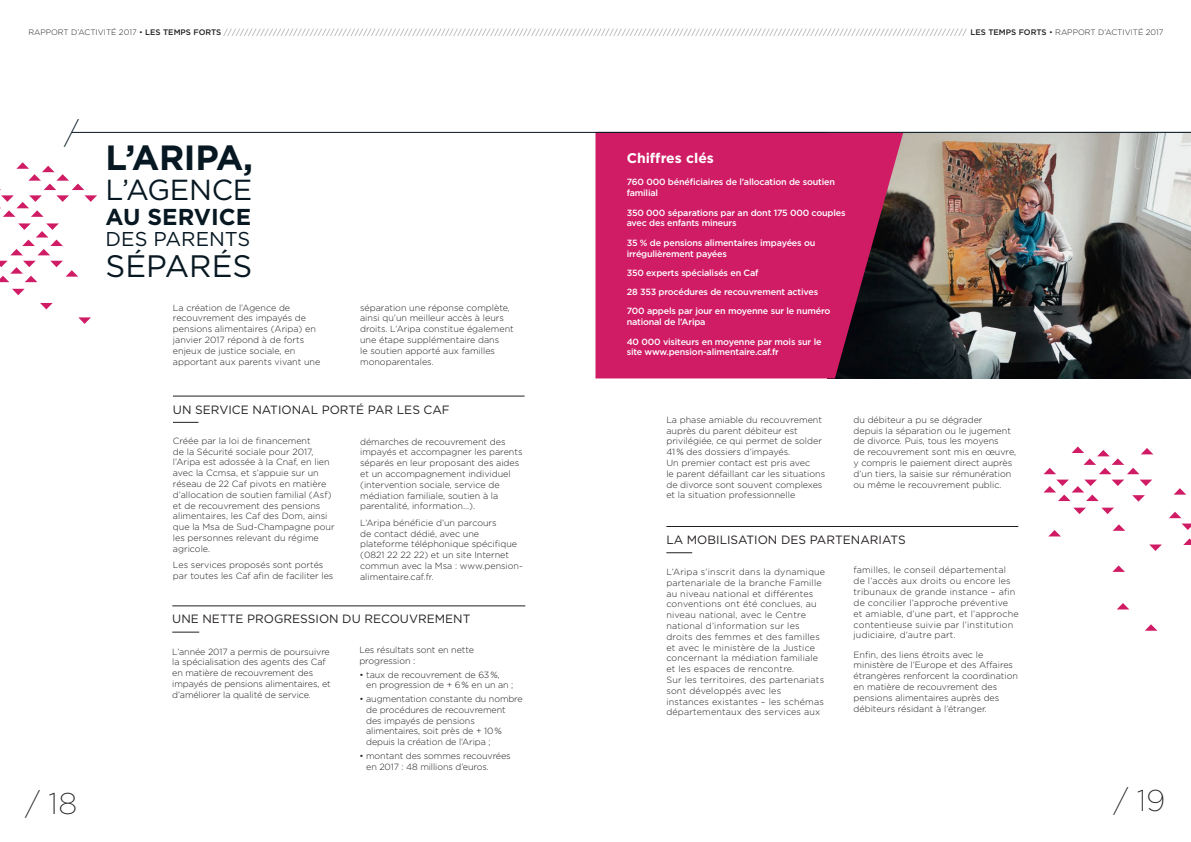
<style>
.page{position:relative;width:1191px;height:842px;background:#fff}
.page>*{position:absolute;margin:0;border:0;box-sizing:border-box;transform-origin:0 0}
.t1{font:700 35px "Gotham";letter-spacing:-.01em;color:#071822}
.t2{font:31px "Gotham";color:#071822}
.t3{font:200 30px "Gotham";color:#231f20}
.t4{font:200 30px "Gotham";color:#071822}
.t5{font:29px "Gotham";letter-spacing:-.01em;color:#071822}
.t6{font:700 23px "Gotham";color:#071822}
.t7{font:20px "Gotham";color:#071822}
.t8{font:700 14px "Gotham";color:#fff}
.t9{font:12px "Gotham";color:#231f20}
.t10{font:300 9px/10.8px "Gotham";color:#231f20}
.t11{font:300 9px/10.8px "Gotham";letter-spacing:.02em;color:#231f20}
.t12{font:500 9px/10.8px "Gotham";letter-spacing:-.02em;color:#fff}
.t13{font:200 8px "Gotham";color:#231f20}
.s1{font-weight:300}
.s2{font-weight:500}
</style>
<div class="page">
<svg style="left:1112px;top:524px;width:13px;height:7px"></svg>
<svg style="left:1183px;top:538px;width:8px;height:7px"></svg>
<svg style="left:1112px;top:565px;width:13px;height:7px"></svg>
<svg style="left:1049px;top:530px;width:12px;height:6px"></svg>
<svg style="left:1132px;top:495px;width:12px;height:7px"></svg>
<svg style="left:1169px;top:512px;width:22px;height:18px"></svg>
<svg style="left:1149px;top:544px;width:12px;height:7px"></svg>
<svg style="left:1173px;top:488px;width:13px;height:7px"></svg>
<svg style="left:1117px;top:603px;width:12px;height:6px"></svg>
<svg style="left:1145px;top:624px;width:12px;height:7px"></svg>
<hr style="left:666px;top:526px;width:352px;height:1px;background:#231f20">
<svg style="left:666px;top:552px;width:26px;height:1px"></svg>
<svg style="left:1043px;top:480px;width:55px;height:21px"></svg>
<svg style="left:1044px;top:468px;width:12px;height:6px"></svg>
<svg style="left:1112px;top:480px;width:12px;height:6px"></svg>
<svg style="left:1140px;top:480px;width:12px;height:6px"></svg>
<svg style="left:1073px;top:508px;width:13px;height:6px"></svg>
<svg style="left:1102px;top:508px;width:12px;height:6px"></svg>
<svg style="left:1071px;top:446px;width:82px;height:28px"></svg>
<img style="left:903px;top:133px;width:288px;height:245px">
<svg style="left:595px;top:133px;width:308px;height:245px;fill:#d01b65"></svg>
<hr style="left:172px;top:605px;width:353px;height:1px;background:#231f20">
<svg style="left:172px;top:632px;width:27px;height:1px"></svg>
<hr style="left:173px;top:396px;width:351px;height:1px;background:#231f20">
<svg style="left:173px;top:422px;width:25px;height:1px"></svg>
<hr style="left:72px;top:132px;width:1119px;height:1px;background:#071822">
<svg style="left:0;top:162px;width:97px;height:55px"></svg>
<svg style="left:0;top:261px;width:37px;height:21px"></svg>
<svg style="left:78px;top:317px;width:13px;height:7px"></svg>
<svg style="left:50px;top:261px;width:28px;height:16px"></svg>
<svg style="left:12px;top:289px;width:13px;height:6px"></svg>
<svg style="left:40px;top:303px;width:13px;height:6px"></svg>
<svg style="left:10px;top:223px;width:53px;height:32px"></svg>
<p class="t13" style="left:28px;top:27px;width:1136px"><span class="s1">RAPPORT D’ACTIVITÉ 2017 •</span> <span class="s2">LES TEMPS FORTS</span> ///////////////////////////////////////////////////////////////////////////////////////////////////////////////////////////////////////////////////////////////////////////////////// <span class="s2">LES TEMPS FORTS</span> <span class="s1">• RAPPORT D’ACTIVITÉ 2017</span></p>
<h3 class="t4" style="left:64px;top:114px;width:16px">/</h3>
<h1 class="t1" style="left:106px;top:134px;width:149px">L’ARIPA,</h1>
<h3 class="t5" style="left:106px;top:171px;width:148px">L’AGENCE</h3>
<h3 class="t6" style="left:106px;top:201px;width:147px">AU SERVICE</h3>
<h3 class="t7" style="left:106px;top:226px;width:146px">DES PARENTS</h3>
<h2 class="t2" style="left:106px;top:246px;width:148px">SÉPARÉS</h2>
<p class="t10" style="left:173px;top:302px;width:149px">La création de l’Agence de recouvrement des impayés de pensions alimentaires (Aripa) en janvier 2017 répond à de forts enjeux de justice sociale, en apportant aux parents vivant une</p>
<p class="t10" style="left:360px;top:302px;width:155px">séparation une réponse complète, ainsi qu’un meilleur accès à leurs droits. L’Aripa constitue également une étape supplémentaire dans<br>le soutien apporté aux familles monoparentales.</p>
<h3 class="t9" style="left:173px;top:402px;width:278px">U N SERVICE NATIONAL PORTÉ PAR LES CAF</h3>
<p class="t10" style="left:173px;top:435px;width:163px">Créée par la loi de financement<br>de la Sécurité sociale pour 2017, l’Aripa est adossée à la Cnaf, en lien avec la Ccmsa, et s’appuie sur un réseau de 22 Caf pivots en matière d’allocation de soutien familial (Asf) et de recouvrement des pensions alimentaires, les Caf des Dom, ainsi que la Msa de Sud-Champagne pour les personnes relevant du régime agricole.</p>
<p class="t10" style="left:173px;top:559px;width:162px">Les services proposés sont portés par toutes les Caf afin de faciliter les</p>
<p class="t10" style="left:360px;top:436px;width:164px">démarches de recouvrement des impayés et accompagner les parents séparés en leur proposant des aides et un accompagnement individuel (intervention sociale, service de médiation familiale, soutien à la parentalité, information…).</p>
<p class="t10" style="left:360px;top:517px;width:164px">L’Aripa bénéficie d’un parcours<br>de contact dédié, avec une plateforme téléphonique spécifique (0821 22 22 22) et un site Internet commun avec la Msa : www.pension&shy;alimentaire.caf.fr.</p>
<h3 class="t9" style="left:172px;top:611px;width:300px">U NE NETTE PROGRESSION DU RECOUVREMENT</h3>
<p class="t10" style="left:172px;top:646px;width:160px">L’année 2017 a permis de poursuivre la spécialisation des agents des Caf en matière de recouvrement des impayés de pensions alimentaires, et d’améliorer la qualité de service.</p>
<p class="t10" style="left:359px;top:644px;width:116px">Les résultats sont en nette progression :</p>
<p class="t10" style="left:366px;top:669px;width:149px;text-indent:-7px">• taux de recouvrement de 63 %,<br>en progression de + 6 % en un an ;</p>
<p class="t10" style="left:366px;top:693px;width:158px;text-indent:-7px">• augmentation constante du nombre de procédures de recouvrement des impayés de pensions alimentaires, soit près de + 10 % depuis la création de l’Aripa ;</p>
<p class="t10" style="left:366px;top:750px;width:146px;text-indent:-7px">• montant des sommes recouvrées en 2017 : 48 millions d’euros.</p>
<h3 class="t8" style="left:626px;top:149px;width:89px">CHIFFRES CLÉS</h3>
<p class="t12" style="left:626px;top:177px;width:210px">760 000 bénéficiaires de l’allocation de soutien familial</p>
<p class="t12" style="left:626px;top:207px;width:220px">350 000 séparations par an dont 175 000 couples avec des enfants mineurs</p>
<p class="t12" style="left:626px;top:237px;width:190px">35 % de pensions alimentaires impayées ou irrégulièrement payées</p>
<p class="t12" style="left:626px;top:263px;width:205px;line-height:19.3px">350 experts spécialisés en Caf<br>28 353 procédures de recouvrement actives<br>700 appels par jour en moyenne sur le numéro</p>
<p class="t12" style="left:626px;top:312px;width:196px;line-height:19.3px">national de l’Aripa<br>40 000 visiteurs en moyenne par mois sur le</p>
<p class="t12" style="left:626px;top:347px;width:154px">site www.pension-alimentaire.caf.fr</p>
<p class="t10" style="left:666px;top:414px;width:160px">La phase amiable du recouvrement auprès du parent débiteur est privilégiée, ce qui permet de solder 41 % des dossiers d’impayés.<br>Un premier contact est pris avec<br>le parent défaillant car les situations de divorce sont souvent complexes et la situation professionnelle</p>
<p class="t10" style="left:853px;top:414px;width:164px">du débiteur a pu se dégrader<br>depuis la séparation ou le jugement de divorce. Puis, tous les moyens<br>de recouvrement sont mis en œuvre, y compris le paiement direct auprès d’un tiers, la saisie sur rémunération ou même le recouvrement public.</p>
<h3 class="t9" style="left:666px;top:532px;width:241px">LA MOBILISATION DES PARTENARIATS</h3>
<p class="t11" style="left:666px;top:566px;width:160px">L’Aripa s’inscrit dans la dynamique partenariale de la branche Famille au niveau national et différentes conventions ont été conclues, au niveau national, avec le Centre national d’information sur les droits des femmes et des familles et avec le ministère de la Justice concernant la médiation familiale et les espaces de rencontre.<br>Sur les territoires, des partenariats sont développés avec les instances existantes – les schémas départementaux des services aux</p>
<p class="t11" style="left:853px;top:565px;width:167px">familles, le conseil départemental de l’accès aux droits ou encore les tribunaux de grande instance – afin de concilier l’approche préventive et amiable, d’une part, et l’approche contentieuse suivie par l’institution judiciaire, d’autre part.</p>
<p class="t10" style="left:853px;top:649px;width:166px">Enfin, des liens étroits avec le ministère de l’Europe et des Affaires étrangères renforcent la coordination en matière de recouvrement des pensions alimentaires auprès des débiteurs résidant à l’étranger.</p>
<h3 class="t3" style="left:26px;top:785px;width:53px">/ 18</h3>
<h3 class="t3" style="left:1113px;top:781px;width:53px">/ 19</h3>
</div>
